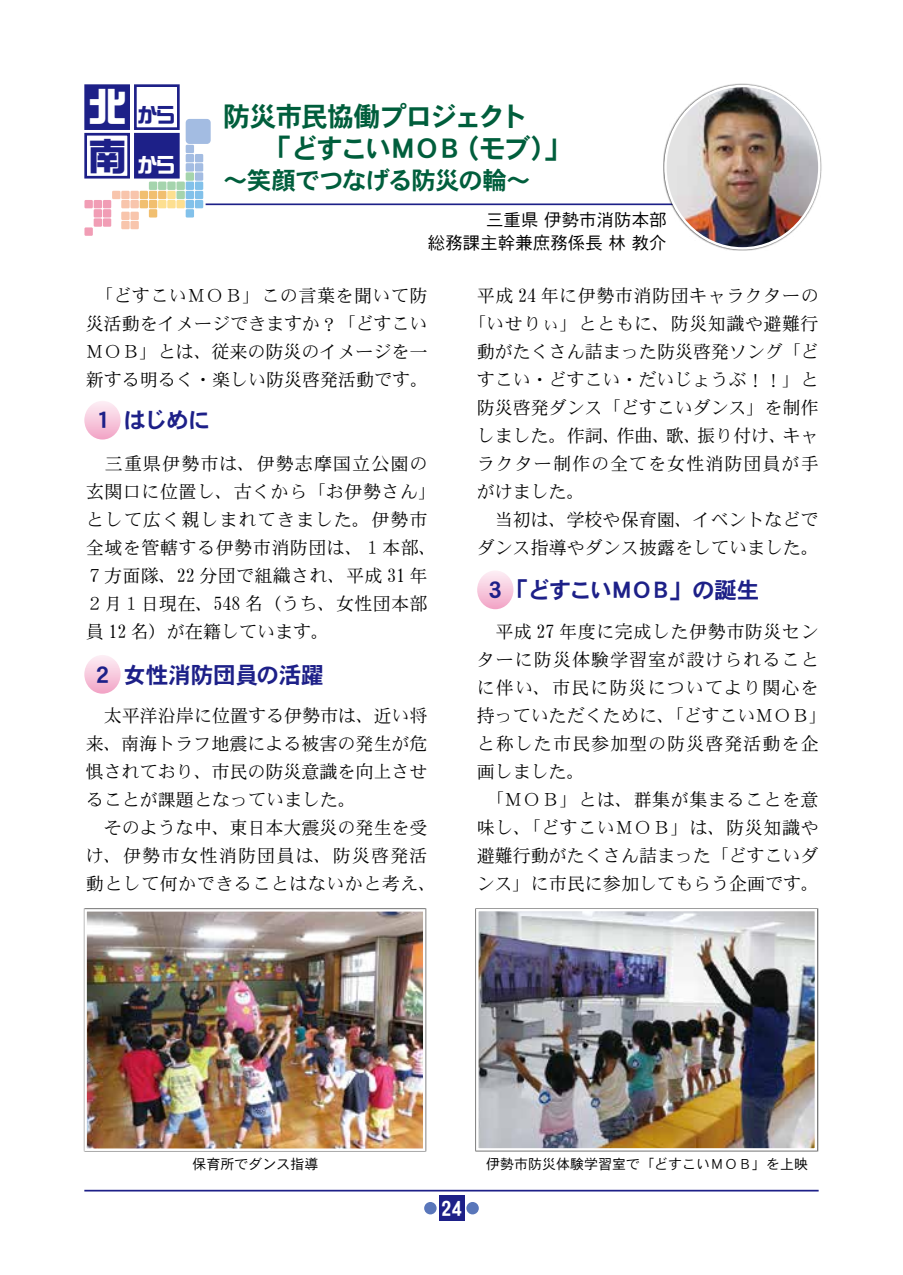
<style>
.page{position:relative;width:903px;height:1275px;background:#fff}
.page>*{position:absolute;margin:0;border:0;box-sizing:border-box;transform-origin:0 0}
.t1{font:38.5px "DF So Gei W9 WING RKSJ H";color:#fff}
.t2{font:38.5px "DF So Gei W9 WING RKSJ H";color:#1d2088}
.t3{font:27.12px/31.5px "DFHS Gothic W7 WIN RKSJ H";letter-spacing:-.085em;color:#005e3c}
.t4{font:24.5px "DFHS Gothic W7 WIN RKSJ H";letter-spacing:-.035em;color:#005e3c}
.t5{font:22.75px "DFHS Gothic W7 WIN RKSJ H";letter-spacing:-.035em;color:#1d2088}
.t6{font:22.75px "DFHS Gothic W7 WIN RKSJ H";letter-spacing:-.09em;color:#1d2088}
.t7{font:21px "DFHS Gothic W7 WIN RKSJ H";color:#fff}
.t8{font:20.12px "DF So Gei W9 WING RKSJ H";color:#fff}
.t9{font:20.12px "DF So Gei W9 WING RKSJ H";color:#1d2088}
.t10{font:18.03px/28px "DFHS Mincho W3 WIN RKSJ H";letter-spacing:.03em;color:#000}
.t11{font:18.03px/28px "DFHS Mincho W3 WIN RKSJ H";color:#000;text-align:justify}
.t12{font:18.03px "DFHS Mincho W3 WIN RKSJ H";letter-spacing:.055em;color:#000}
.t13{font:17.5px/22.8px "DFHS Gothic W3 WING RKSJ H";color:#000;text-align:right}
.t14{font:14px "DFHS Gothic W3 WIN RKSJ H";color:#000}
.s1{font-family:"DFHS Gothic W7 WING RKSJ H"}
</style>
<div class="page">
<hr style="left:84px;top:1190px;width:735px;height:1px;background:#1d2088">
<div style="left:439px;top:1196px;width:25px;height:25px;background:#1d2088"></div>
<div style="left:466px;top:1202px;width:13px;height:12px;background:#5976ba;border-radius:50%"></div>
<div style="left:424px;top:1202px;width:13px;height:12px;background:#5976ba;border-radius:50%"></div>
<hr style="left:206px;top:203px;width:598px;height:2px;background:#1d2088">
<div style="left:186px;top:145px;width:8px;height:8px;background:#a3bce2"></div>
<div style="left:186px;top:119px;width:25px;height:25px;background:#a3bce2;border-radius:4px"></div>
<div style="left:186px;top:154px;width:8px;height:8px;background:#a3bce2"></div>
<div style="left:195px;top:154px;width:8px;height:8px;background:#a3bce2"></div>
<div style="left:186px;top:163px;width:8px;height:9px;background:#a3bce2"></div>
<div style="left:195px;top:163px;width:8px;height:9px;background:#a3bce2"></div>
<div style="left:195px;top:172px;width:8px;height:9px;background:#a3bce2"></div>
<div style="left:176px;top:200px;width:9px;height:8px;background:#fddf90"></div>
<div style="left:167px;top:191px;width:9px;height:8px;background:#fddf90"></div>
<div style="left:167px;top:200px;width:9px;height:8px;background:#fddf90"></div>
<div style="left:158px;top:200px;width:8px;height:8px;background:#fddf90"></div>
<div style="left:186px;top:172px;width:8px;height:9px;background:#a5d4ad"></div>
<div style="left:176px;top:182px;width:9px;height:8px;background:#a5d4ad"></div>
<div style="left:176px;top:191px;width:9px;height:8px;background:#a5d4ad"></div>
<div style="left:167px;top:182px;width:9px;height:8px;background:#a5d4ad"></div>
<div style="left:158px;top:182px;width:8px;height:8px;background:#a5d4ad"></div>
<div style="left:149px;top:182px;width:8px;height:8px;background:#a5d4ad"></div>
<div style="left:130px;top:191px;width:9px;height:8px;background:#f8c5ac"></div>
<div style="left:130px;top:200px;width:9px;height:8px;background:#f8c5ac"></div>
<div style="left:130px;top:212px;width:9px;height:8px;background:#f8c5ac"></div>
<div style="left:121px;top:212px;width:9px;height:8px;background:#f8c5ac"></div>
<div style="left:130px;top:221px;width:9px;height:8px;background:#f8c5ac"></div>
<div style="left:121px;top:221px;width:9px;height:8px;background:#f8c5ac"></div>
<div style="left:121px;top:191px;width:9px;height:8px;background:#f8c5ac"></div>
<div style="left:112px;top:191px;width:8px;height:8px;background:#f8c5ac"></div>
<div style="left:121px;top:200px;width:9px;height:8px;background:#f8c5ac"></div>
<div style="left:103px;top:200px;width:8px;height:8px;background:#f19db5"></div>
<div style="left:103px;top:209px;width:8px;height:9px;background:#f19db5"></div>
<div style="left:94px;top:200px;width:8px;height:8px;background:#f19db5"></div>
<div style="left:84px;top:200px;width:9px;height:8px;background:#f19db5"></div>
<div style="left:84px;top:227px;width:9px;height:9px;background:#f19db5"></div>
<div style="left:94px;top:209px;width:8px;height:9px;background:#f19db5"></div>
<div style="left:103px;top:218px;width:8px;height:9px;background:#f19db5"></div>
<div style="left:94px;top:218px;width:8px;height:9px;background:#f19db5"></div>
<div style="left:158px;top:191px;width:8px;height:8px;background:#f1bf70"></div>
<div style="left:149px;top:191px;width:8px;height:8px;background:#f1bf70"></div>
<div style="left:149px;top:200px;width:8px;height:8px;background:#f1bf70"></div>
<div style="left:140px;top:191px;width:8px;height:8px;background:#f1bf70"></div>
<div style="left:140px;top:200px;width:8px;height:8px;background:#f1bf70"></div>
<div style="left:149px;top:209px;width:8px;height:9px;background:#f1bf70"></div>
<div style="left:186px;top:182px;width:8px;height:8px;background:#82c1ea"></div>
<div style="left:186px;top:191px;width:8px;height:8px;background:#82c1ea"></div>
<div style="left:195px;top:182px;width:8px;height:8px;background:#82c1ea"></div>
<div style="left:186px;top:200px;width:8px;height:8px;background:#82c1ea"></div>
<div style="left:195px;top:191px;width:8px;height:8px;background:#82c1ea"></div>
<div style="left:186px;top:209px;width:8px;height:9px;background:#82c1ea"></div>
<div style="left:195px;top:200px;width:8px;height:8px;background:#82c1ea"></div>
<div style="left:84px;top:84px;width:46px;height:46px;background:#1d2088;border:3px solid #1d2088"></div>
<div style="left:134px;top:84px;width:46px;height:46px;background:#fff;border:3px solid #1d2088"></div>
<div style="left:84px;top:133px;width:46px;height:46px;background:#fff;border:3px solid #1d2088"></div>
<div style="left:134px;top:133px;width:46px;height:46px;background:#1d2088;border:3px solid #1d2088"></div>
<div style="left:663px;top:83px;width:159px;height:168px;background:#000;opacity:.75"></div>
<img style="left:665px;top:86px;width:154px;height:162px">
<img style="left:87px;top:912px;width:335px;height:236px">
<div style="left:84px;top:909px;width:341px;height:242px;border:2px solid #fff"></div>
<img style="left:479px;top:912px;width:335px;height:236px">
<div style="left:476px;top:909px;width:341px;height:242px;border:2px solid #fff"></div>
<svg style="left:84px;top:401px;width:37px;height:39px"></svg>
<svg style="left:84px;top:655px;width:37px;height:39px"></svg>
<svg style="left:477px;top:571px;width:36px;height:38px"></svg>
<h1 class="t1" style="left:88px;top:87px;width:40px">北</h1>
<h1 class="t2" style="left:88px;top:137px;width:40px">南</h1>
<p class="t9" style="left:138px;top:105px;width:38px">から</p>
<p class="t8" style="left:138px;top:154px;width:38px">から</p>
<h2 class="t3" style="left:223px;top:101px;width:350px">防災市民協働プロジェクト<br>　　「どすこいＭＯＢ（モブ）」</h2>
<h3 class="t4" style="left:223px;top:168px;width:309px">～笑顔でつなげる防災の輪～</h3>
<p class="t13" style="left:428px;top:209px;width:240px">三重県 伊勢市消防本部<br>総務課主幹兼庶務係長 林 教介</p>
<p class="t11" style="left:86px;top:282px;width:344px">　「どすこいＭＯＢ」この言葉を聞いて防災活動をイメージできますか？「どすこいＭＯＢ」とは、従来の防災のイメージを一新する明るく・楽しい防災啓発活動です。</p>
<p class="t5" style="left:91px;top:409px;width:121px">１はじめに</p>
<p class="t10" style="left:86px;top:450px;width:352px">　三重県伊勢市は、伊勢志摩国立公園の玄関口に位置し、古くから「お伊勢さん」として広く親しまれてきました。伊勢市全域を管轄する伊勢市消防団は、１本部、<br>７方面隊、22 分団で組織され、平成 31 年<br>２月１日現在、548 名（うち、女性団本部員 12 名）が在籍しています。</p>
<p class="t5" style="left:91px;top:663px;width:234px">２女性消防団員の活躍</p>
<p class="t11" style="left:86px;top:702px;width:352px;text-align:left">　太平洋沿岸に位置する伊勢市は、近い将来、南海トラフ地震による被害の発生が危惧されており、市民の防災意識を向上させることが課題となっていました。<br>　そのような中、東日本大震災の発生を受け、伊勢市女性消防団員は、防災啓発活動として何かできることはないかと考え、</p>
<p class="t10" style="left:477px;top:282px;width:343px">平成 24 年に伊勢市消防団キャラクターの</p>
<p class="t10" style="left:468px;top:310px;width:352px">「いせりぃ」とともに、防災知識や避難行</p>
<p class="t11" style="left:477px;top:338px;width:343px">動がたくさん詰まった防災啓発ソング「ど</p>
<p class="t11" style="left:477px;top:366px;width:343px">すこい・どすこい・だいじょうぶ！！」と</p>
<p class="t11" style="left:477px;top:394px;width:343px">防災啓発ダンス「どすこいダンス」を制作</p>
<p class="t11" style="left:477px;top:422px;width:343px">しました。作詞、作曲、歌、振り付け、キャ</p>
<p class="t12" style="left:477px;top:455px;width:343px">ラクター制作の全てを女性消防団員が手</p>
<p class="t11" style="left:477px;top:478px;width:110px">がけました。</p>
<p class="t11" style="left:477px;top:506px;width:343px">　当初は、学校や保育園、イベントなどで</p>
<p class="t11" style="left:477px;top:534px;width:344px">ダンス指導やダンス披露をしていました。</p>
<p class="t6" style="left:484px;top:578px;width:277px">３「どすこいＭＯＢ」の誕生</p>
<p class="t10" style="left:477px;top:618px;width:352px">　平成 27 年度に完成した伊勢市防災センターに防災体験学習室が設けられることに伴い、市民に防災についてより関心を持っていただくために、「どすこいＭＯＢ」と称した市民参加型の防災啓発活動を企画しました。<br>　「ＭＯＢ」とは、群集が集まることを意味し、「どすこいＭＯＢ」は、防災知識や避難行動がたくさん詰まった「どすこいダンス」に市民に参加してもらう企画です。</p>
<p class="t14" style="left:193px;top:1157px;width:127px">保育所でダンス指導</p>
<p class="t14" style="left:486px;top:1157px;width:323px">伊勢市防災体験学習室で「どすこいＭＯＢ」を上映</p>
<p class="t7" style="left:435px;top:1198px;width:28px"><span class="s1">1</span>24</p>
</div>
